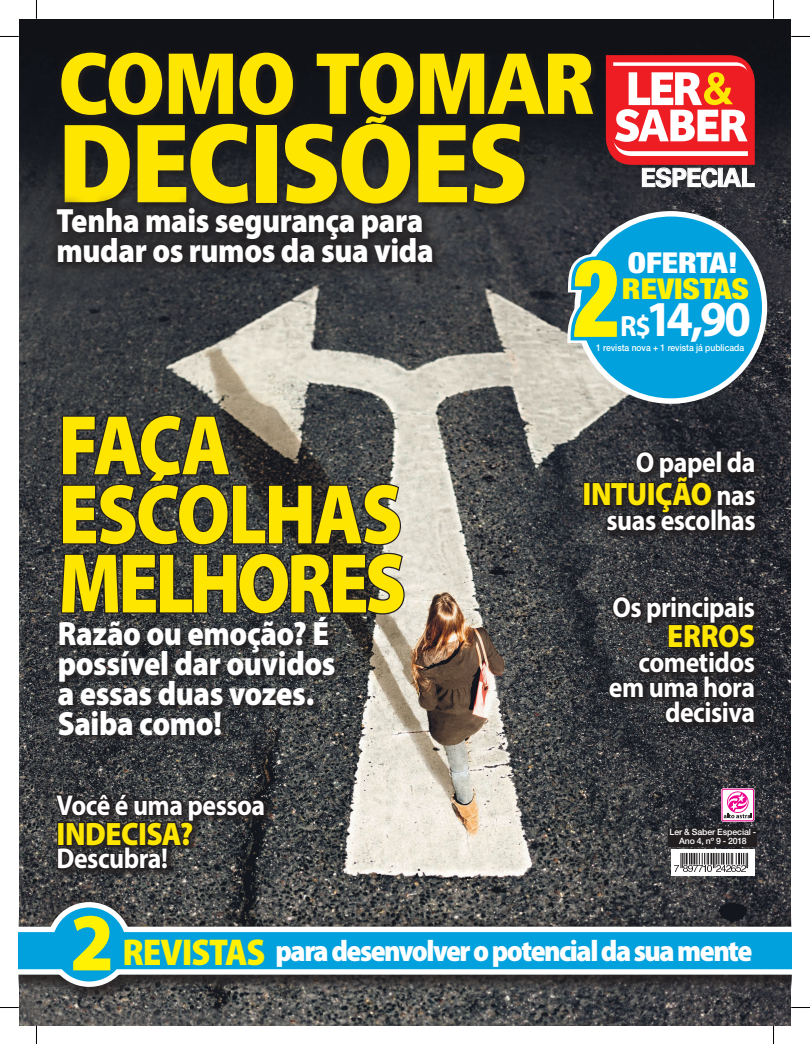
<style>
.page{position:relative;width:810px;height:1044px;background:#fff}
.page>*{position:absolute;margin:0;border:0;box-sizing:border-box;transform-origin:0 0}
.t1{font:900 condensed 110.38px "Frutiger LT Std";letter-spacing:-.03em;color:#ffe601}
.t2{font:900 condensed 107.88px "Helvetica Neue LT Std";color:#fff101;scale:.84 1}
.t3{font:900 condensed 86.25px "Frutiger LT Std";letter-spacing:-.03em;color:#ffe601}
.Chamada-Titulo{font:900 85.38px/69.1px "Myriad Pro";letter-spacing:-.045em;color:#ffe601;scale:.86 1}
.t4{font:900 semi-condensed 82.75px "Myriad Pro";color:#fff101}
.Rubrik_Scala_96_90{font:700 50.38px "Myriad Pro";color:#fff;scale:.95 1}
.t5{font:900 33.75px/30px "Myriad Pro";letter-spacing:-.015em;color:#fff;scale:.9 1}
.t6{font:900 32.5px "Myriad Pro";letter-spacing:-.02em;color:#ffe601;scale:.9 1}
.t7{font:900 semi-condensed 30px "Myriad Pro";letter-spacing:-.05em;color:#fff}
.t8{font:700 28.75px/25px "Myriad Pro";letter-spacing:-.02em;color:#fff;text-align:right;scale:.9 1}
.t9{font:900 condensed 28.75px "Helvetica Neue LT Std";color:#fff101;scale:1.13 1}
.t10{font:900 condensed 28.75px "Helvetica Neue LT Std";color:#fff;scale:1.13 1}
.t11{font:700 25.38px "Univers LT Std";letter-spacing:-.03em;color:#fff}
.t12{font:500 9.5px "Helvetica Neue LT Std";color:#fff;scale:.9 1}
.t13{font:500 8.75px/8.8px "Helvetica Neue LT Std";letter-spacing:-.01em;color:#fff;text-align:center}
.s1{font-size:29.38px}
.s2{font-weight:700;font-size:28.75px;color:#fff}
.s3{font-size:37.5px;color:#fff101}
</style>
<div class="page">
<img style="left:20px;top:20px;width:770px;height:1005px">
<div style="left:668px;top:828px;width:89px;height:18px;background:#231f20"></div>
<svg style="left:721px;top:788px;width:34px;height:34px"></svg>
<svg style="left:722px;top:789px;width:32px;height:32px"></svg>
<div style="left:722px;top:789px;width:32px;height:32px;border:1px solid #ed028c;border-radius:2px"></div>
<svg style="left:724px;top:792px;width:28px;height:26px"></svg>
<div style="left:671px;top:849px;width:84px;height:26px;background:#fff"></div>
<svg style="left:674px;top:853px;width:74px;height:19px"></svg>
<div style="left:608px;top:595px;width:155px;height:136px;background:#231f20;opacity:.75"></div>
<svg style="left:607px;top:594px;width:150px;height:131px;background:#2c2a2d"></svg>
<div style="left:19px;top:886px;width:772px;height:117px;background:#231f20;opacity:.75"></div>
<svg style="left:19px;top:899px;width:772px;height:90px;background:#3f8099"></svg>
<div style="left:63px;top:909px;width:54px;height:68px;background:#00a1dd"></div>
<div style="left:58px;top:616px;width:284px;height:127px;background:#231f20;opacity:.75"></div>
<div style="left:55px;top:793px;width:218px;height:84px;background:#231f20;opacity:.75"></div>
<svg style="left:53px;top:786px;width:214px;height:85px;background:#323132"></svg>
<div style="left:583px;top:449px;width:181px;height:90px;background:#231f20;opacity:.75"></div>
<div style="left:583px;top:482px;width:8px;height:25px;border:2px solid #231f20"></div>
<svg style="left:590px;top:412px;width:167px;height:121px;background:#2a2a2e"></svg>
<div style="left:53px;top:45px;width:547px;height:167px;background:#231f20;opacity:.75"></div>
<div style="left:41px;top:191px;width:408px;height:88px;background:#231f20;opacity:.75"></div>
<svg style="left:366px;top:116px;width:20px;height:7px"></svg>
<svg style="left:606px;top:55px;width:149px;height:132px"></svg>
<svg style="left:59px;top:413px;width:347px;height:203px;background:#414141"></svg>
<svg style="left:558px;top:205px;width:215px;height:205px;background:#595a5e"></svg>
<svg style="left:565px;top:217px;width:196px;height:180px;background:#239cc9"></svg>
<svg style="left:0;top:36px;width:19px;height:1px"></svg>
<svg style="left:791px;top:36px;width:19px;height:1px"></svg>
<svg style="left:0;top:1007px;width:19px;height:1px"></svg>
<svg style="left:791px;top:1007px;width:19px;height:1px"></svg>
<svg style="left:36px;top:0;width:1px;height:19px"></svg>
<svg style="left:36px;top:1025px;width:1px;height:19px"></svg>
<svg style="left:773px;top:0;width:1px;height:19px"></svg>
<svg style="left:773px;top:1025px;width:1px;height:19px"></svg>
<p class="t3" style="left:58px;top:31px;width:539px">COMO TOMAR</p>
<p class="t1" style="left:58px;top:96px;width:473px">DECISOES</p>
<p class="t5" style="left:57px;top:236px;width:421px">mudar os rumos da sua vida</p>
<p class="t5" style="left:57px;top:206px;width:409px">Tenha mais segurança para</p>
<p class="Chamada-Titulo" style="left:58px;top:412px;width:406px">FACA<br>ESCOLHAS<br>MELHORES</p>
<p class="t5" style="left:58px;top:619px;width:310px">Razão ou emoção? É possível dar ouvidos a essas duas vozes.</p>
<p class="t5" style="left:58px;top:709px;width:184px">Saiba como!</p>
<p class="t8" style="left:57px;top:791px;width:233px">Você é uma pessoa</p>
<p class="t6" style="left:57px;top:815px;width:154px">INDECISA?</p>
<p class="t8" style="left:57px;top:845px;width:125px">Descubra!</p>
<p class="t11" style="left:640px;top:163px;width:116px">ESPECIAL</p>
<p class="t10" style="left:628px;top:245px;width:99px">OFERTA!</p>
<p class="Rubrik_Scala_96_90" style="left:620px;top:286px;width:139px"><span class="s1">R$</span>14,90</p>
<p class="t12" style="left:596px;top:342px;width:166px">1 revista nova + 1 revista já publicada</p>
<p class="t2" style="left:573px;top:232px;width:58px">2</p>
<p class="t9" style="left:622px;top:271px;width:114px">REVISTAS</p>
<p class="t8" style="left:636px;top:448px;width:134px">O papel da</p>
<p class="t6" style="left:583px;top:476px;width:194px">INTUIÇÃO <span class="s2">nas</span></p>
<p class="t8" style="left:607px;top:507px;width:167px">suas escolhas</p>
<p class="t8" style="left:612px;top:594px;width:160px">Os principais</p>
<p class="t6" style="left:667px;top:617px;width:99px">ERROS</p>
<p class="t8" style="left:609px;top:649px;width:164px">cometidos em uma hora decisiva</p>
<p class="t13" style="left:669px;top:827px;width:88px">Ler &amp; Saber Especial -<br>Ano 4, nº 9 - 2018</p>
<p class="t4" style="left:70px;top:896px;width:46px">2</p>
<p class="t7" style="left:123px;top:934px;width:631px"><span class="s3">REVISTAS</span> para desenvolver o potencial da sua mente</p>
</div>
